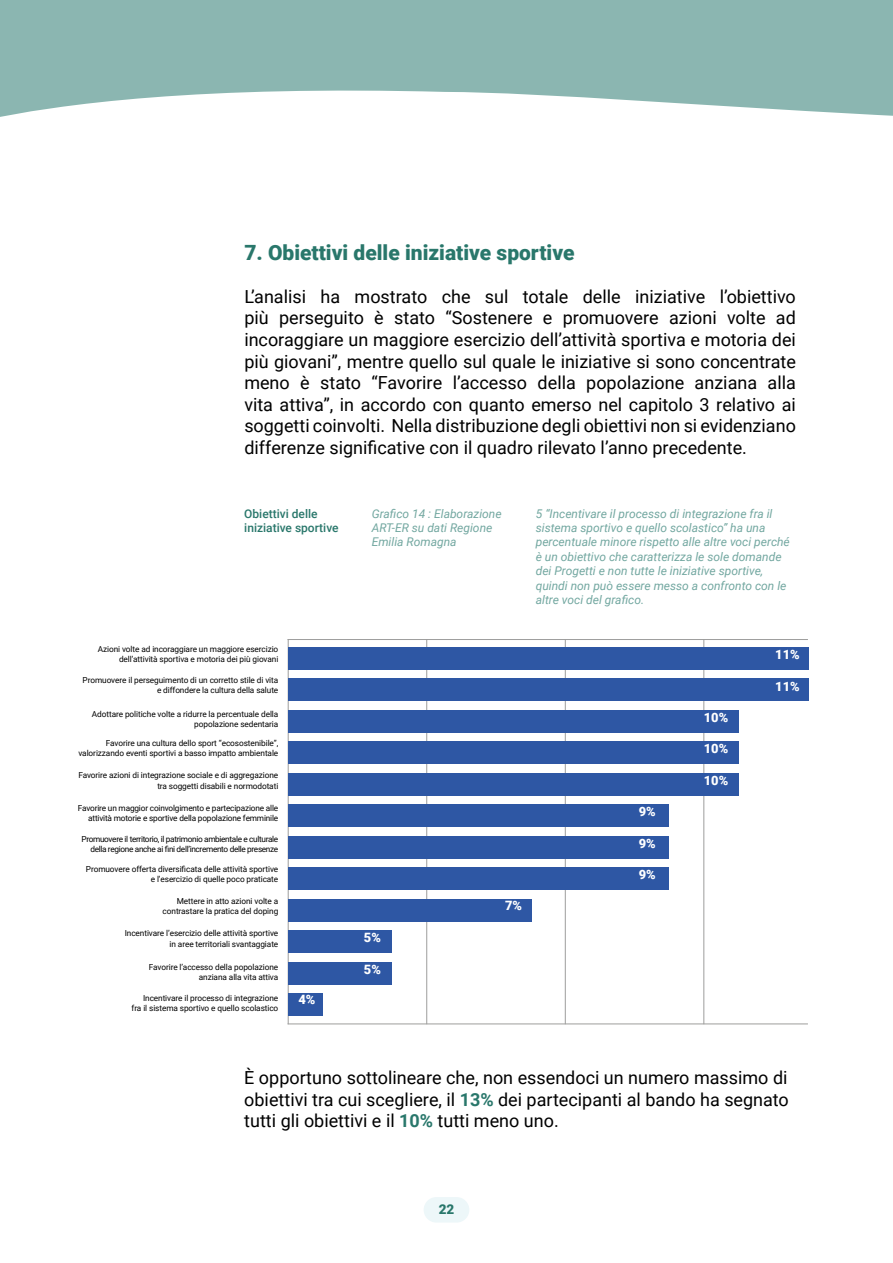
<style>
.page{position:relative;width:893px;height:1263px;background:#fff}
.page>*{position:absolute;margin:0;border:0;box-sizing:border-box;transform-origin:0 0}
.t1{font:900 21px "Roboto";color:#29776b}
.t2{font:18px/21.6px "Roboto";color:#000;text-align:justify}
.t3{font:900 13.5px "Roboto";color:#29776b}
.t4{font:900 12.9px "Roboto";color:#fff}
.t5{font:italic 12px/14.4px "Roboto";color:#72a7a0}
.t6{font:500 12px/14.4px "Roboto";color:#29776b}
.t7{font:8.25px/10.1px "Roboto";letter-spacing:-.01em;color:#000;text-align:right}
.t8{font:8.25px/10.1px "Roboto";letter-spacing:-.04em;color:#000;text-align:right}
.s1{font-weight:700;color:#29776b}
</style>
<div class="page">
<svg style="left:0;top:0;width:893px;height:117px;fill:#8bb6b1"></svg>
<hr style="left:703px;top:639px;width:1px;height:385px;background:#9d9d9c">
<hr style="left:565px;top:639px;width:1px;height:385px;background:#9d9d9c">
<hr style="left:288px;top:639px;width:1px;height:385px;background:#9d9d9c">
<hr style="left:426px;top:639px;width:1px;height:385px;background:#9d9d9c">
<div style="left:288px;top:647px;width:520px;height:22px;background:#2e57a4"></div>
<div style="left:288px;top:679px;width:520px;height:22px;background:#2e57a4"></div>
<div style="left:288px;top:710px;width:450px;height:22px;background:#2e57a4"></div>
<div style="left:288px;top:742px;width:450px;height:22px;background:#2e57a4"></div>
<div style="left:288px;top:773px;width:450px;height:22px;background:#2e57a4"></div>
<div style="left:288px;top:805px;width:381px;height:22px;background:#2e57a4"></div>
<div style="left:288px;top:836px;width:381px;height:22px;background:#2e57a4"></div>
<div style="left:288px;top:867px;width:381px;height:23px;background:#2e57a4"></div>
<div style="left:288px;top:899px;width:243px;height:22px;background:#2e57a4"></div>
<div style="left:288px;top:930px;width:104px;height:23px;background:#2e57a4"></div>
<div style="left:288px;top:962px;width:104px;height:22px;background:#2e57a4"></div>
<div style="left:288px;top:993px;width:34px;height:23px;background:#2e57a4"></div>
<hr style="left:288px;top:1023px;width:520px;height:1px;background:#9d9d9c">
<hr style="left:288px;top:639px;width:520px;height:1px;background:#9d9d9c">
<div style="left:424px;top:1197px;width:45px;height:25px;background:#edf7f9;border-radius:13px"></div>
<h1 class="t1" style="left:244px;top:237px;width:332px">7. Obiettivi delle iniziative sportive</h1>
<p class="t2" style="left:244px;top:285px;width:553px">L’analisi ha mostrato che sul totale delle iniziative l’obiettivo più perseguito è stato “Sostenere e promuovere azioni volte ad incoraggiare un maggiore esercizio dell’attività sportiva e motoria dei più giovani”, mentre quello sul quale le iniziative si sono concentrate meno è stato “Favorire l’accesso della popolazione anziana alla vita attiva”, in accordo con quanto emerso nel capitolo 3 relativo ai soggetti coinvolti. Nella distribuzione degli obiettivi non si evidenziano differenze significative con il quadro rilevato l’anno precedente.</p>
<h3 class="t6" style="left:244px;top:506px;width:96px">Obiettivi delle iniziative sportive</h3>
<p class="t7" style="left:98px;top:643px;width:182px">Azioni volte ad incoraggiare un maggiore esercizio dell’attività sportiva e motoria dei più giovani</p>
<p class="t7" style="left:83px;top:675px;width:197px">Promuovere il perseguimento di un corretto stile di vita e diffondere la cultura della salute</p>
<p class="t7" style="left:92px;top:709px;width:188px">Adottare politiche volte a ridurre la percentuale della popolazione sedentaria</p>
<p class="t7" style="left:78px;top:738px;width:201px">Favorire una cultura dello sport “ecosostenibile”, valorizzando eventi sportivi a basso impatto ambientale</p>
<p class="t7" style="left:78px;top:770px;width:201px">Favorire azioni di integrazione sociale e di aggregazione tra soggetti disabili e normodotati</p>
<p class="t7" style="left:78px;top:802px;width:202px">Favorire un maggior coinvolgimento e partecipazione alle attività motorie e sportive della popolazione femminile</p>
<p class="t8" style="left:82px;top:833px;width:198px">Promuovere il territorio, il patrimonio ambientale e culturale della regione anche ai fini dell’incremento delle presenze</p>
<p class="t7" style="left:86px;top:864px;width:194px">Promuovere offerta diversificata delle attività sportive e l’esercizio di quelle poco praticate</p>
<p class="t7" style="left:163px;top:896px;width:117px">Mettere in atto azioni volte a contrastare la pratica del doping</p>
<p class="t7" style="left:125px;top:928px;width:155px">Incentivare l’esercizio delle attività sportive in aree territoriali svantaggiate</p>
<p class="t7" style="left:149px;top:962px;width:131px">Favorire l’accesso della popolazione anziana alla vita attiva</p>
<p class="t7" style="left:132px;top:992px;width:148px">Incentivare il processo di integrazione fra il sistema sportivo e quello scolastico</p>
<h3 class="t4" style="left:298px;top:990px;width:18px">4%</h3>
<h3 class="t5" style="left:372px;top:506px;width:131px">Grafico 14 : Elaborazione<br>ART-ER su dati Regione<br>Emilia Romagna</h3>
<p class="t5" style="left:536px;top:506px;width:256px">5 “Incentivare il processo di integrazione fra il sistema sportivo e quello scolastico” ha una percentuale minore rispetto alle altre voci perché è un obiettivo che caratterizza le sole domande dei Progetti e non tutte le iniziative sportive, quindi non può essere messo a confronto con le altre voci del grafico.</p>
<h3 class="t4" style="left:364px;top:928px;width:18px">5%</h3>
<h3 class="t4" style="left:364px;top:960px;width:18px">5%</h3>
<h3 class="t4" style="left:505px;top:897px;width:18px">7%</h3>
<h3 class="t4" style="left:639px;top:803px;width:18px">9%</h3>
<h3 class="t4" style="left:639px;top:834px;width:18px">9%</h3>
<h3 class="t4" style="left:639px;top:866px;width:18px">9%</h3>
<h3 class="t4" style="left:704px;top:708px;width:26px">10%</h3>
<h3 class="t4" style="left:704px;top:740px;width:26px">10%</h3>
<h3 class="t4" style="left:704px;top:771px;width:26px">10%</h3>
<h3 class="t4" style="left:775px;top:646px;width:26px">11%</h3>
<h3 class="t4" style="left:775px;top:677px;width:26px">11%</h3>
<h2 class="t2" style="left:244px;top:1066px;width:546px">È opportuno sottolineare che, non essendoci un numero massimo di obiettivi tra cui scegliere, il <span class="s1">13%</span> dei partecipanti al bando ha segnato tutti gli obiettivi e il <span class="s1">10%</span> tutti meno uno.</h2>
<h3 class="t3" style="left:439px;top:1199px;width:17px">22</h3>
</div>
